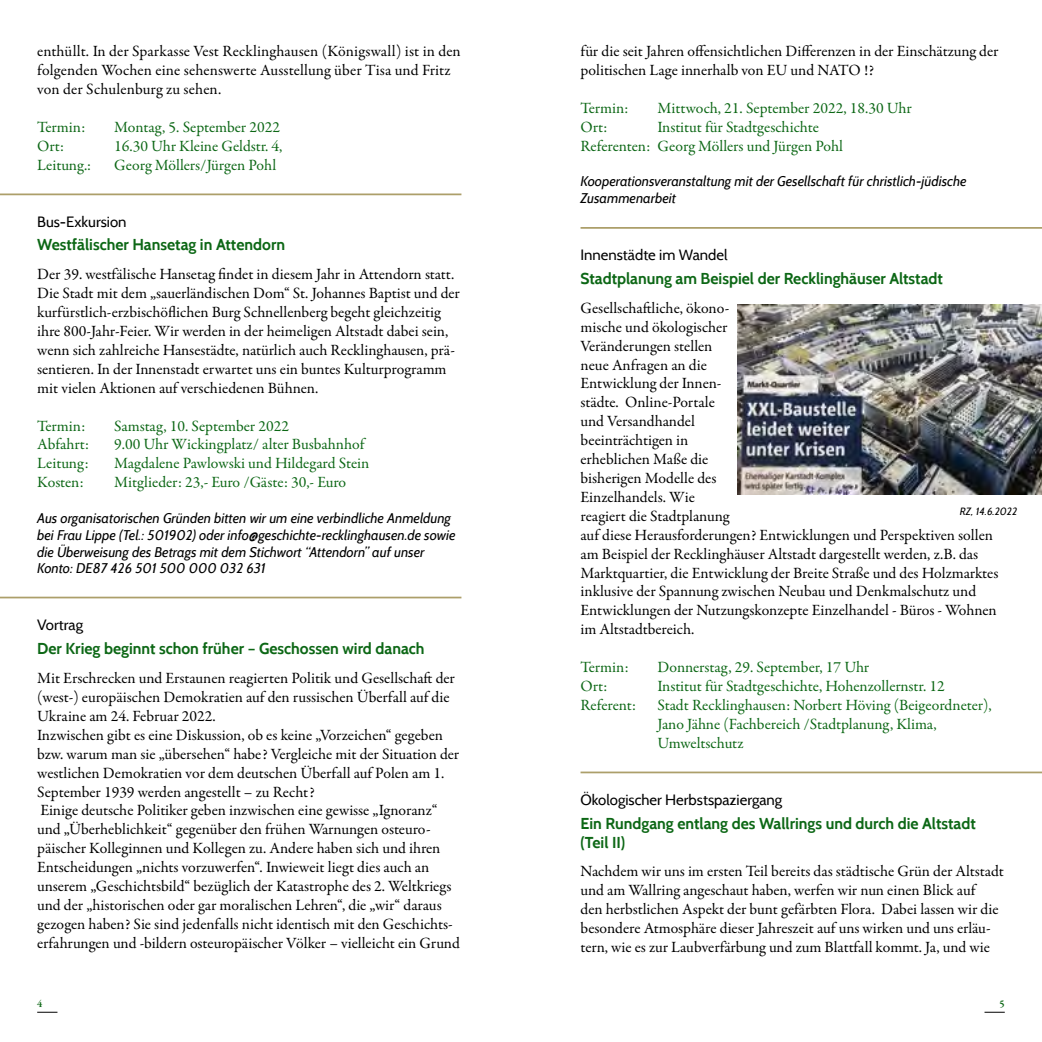
<style>
.page{position:relative;width:1042px;height:1042px;background:#fff}
.page>*{position:absolute;margin:0;border:0;box-sizing:border-box;transform-origin:0 0}
.t1{font:15.75px/18.9px "Garamond Premr Pro";color:#000}
.t2{font:15.75px/18.9px "Garamond Premr Pro";letter-spacing:-.005em;color:#0c6715}
.t3{font:700 15.75px/18.9px "Cabin";color:#0c6715}
.t4{font:14.88px "Cabin";color:#000}
.t5{font:italic 14px/16.8px "Cabin";color:#000}
.t6{font:italic 10.5px "Cabin";color:#000}
.t7{font:600 10.5px "Garamond Premr Pro";color:#0c6715}
</style>
<div class="page">
<svg style="left:37px;top:1012px;width:20px;height:1px"></svg>
<svg style="left:984px;top:1012px;width:21px;height:1px"></svg>
<hr style="left:580px;top:227px;width:462px;height:2px;background:#ac9f6a">
<hr style="left:0;top:193px;width:461px;height:2px;background:#ac9f6a">
<hr style="left:580px;top:771px;width:462px;height:2px;background:#ac9f6a">
<hr style="left:0;top:597px;width:461px;height:1px;background:#ac9f6a">
<img style="left:737px;top:304px;width:305px;height:190px">
<p class="t1" style="left:37px;top:42px;width:425px">enthüllt. In der Sparkasse Vest Recklinghausen (Königswall) ist in den folgenden Wochen eine sehenswerte Ausstellung über Tisa und Fritz von der Schulenburg zu sehen.</p>
<p class="t2" style="left:37px;top:118px;width:50px">Termin:</p>
<p class="t2" style="left:114px;top:118px;width:167px">Montag, 5. September 2022</p>
<p class="t2" style="left:37px;top:137px;width:28px">Ort:</p>
<p class="t2" style="left:114px;top:137px;width:170px">16.30 Uhr Kleine Geldstr. 4,</p>
<p class="t2" style="left:37px;top:155px;width:55px">Leitung.:</p>
<p class="t2" style="left:114px;top:155px;width:163px">Georg Möllers/Jürgen Pohl</p>
<p class="t4" style="left:37px;top:212px;width:91px">Bus-Exkursion</p>
<p class="t3" style="left:37px;top:235px;width:249px">Westfälischer Hansetag in Attendorn</p>
<p class="t1" style="left:37px;top:265px;width:424px">Der 39. westfälische Hansetag findet in diesem Jahr in Attendorn statt.<br>Die Stadt mit dem „sauerländischen Dom“ St. Johannes Baptist und der kurfürstlich-erzbischöflichen Burg Schnellenberg begeht gleichzeitig ihre 800-Jahr-Feier. Wir werden in der heimeligen Altstadt dabei sein, wenn sich zahlreiche Hansestädte, natürlich auch Recklinghausen, prä&shy;sentieren. In der Innenstadt erwartet uns ein buntes Kulturprogramm mit vielen Aktionen auf verschiedenen Bühnen.</p>
<p class="t2" style="left:37px;top:416px;width:50px">Termin:</p>
<p class="t2" style="left:114px;top:416px;width:176px">Samstag, 10. September 2022</p>
<p class="t2" style="left:37px;top:435px;width:53px">Abfahrt:</p>
<p class="t2" style="left:114px;top:435px;width:252px">9.00 Uhr Wickingplatz/ alter Busbahnhof</p>
<p class="t2" style="left:37px;top:454px;width:53px">Leitung:</p>
<p class="t2" style="left:114px;top:454px;width:257px">Magdalene Pawlowski und Hildegard Stein</p>
<p class="t2" style="left:37px;top:473px;width:48px">Kosten:</p>
<p class="t2" style="left:114px;top:473px;width:233px">Mitglieder: 23,- Euro /Gäste: 30,- Euro</p>
<p class="t5" style="left:37px;top:509px;width:420px">Aus organisatorischen Gründen bitten wir um eine verbindliche Anmeldung bei Frau Lippe (Tel.: 501902) oder info@geschichte-recklinghausen.de sowie die Überweisung des Betrags mit dem Stichwort “Attendorn” auf unser Konto: DE87 426 501 500 000 032 631</p>
<p class="t4" style="left:37px;top:616px;width:47px">Vortrag</p>
<p class="t3" style="left:37px;top:639px;width:389px">Der Krieg beginnt schon früher – Geschossen wird danach</p>
<p class="t1" style="left:37px;top:669px;width:424px">Mit Erschrecken und Erstaunen reagierten Politik und Gesellschaft der (west-) europäischen Demokratien auf den russischen Überfall auf die Ukraine am 24. Februar 2022.<br>Inzwischen gibt es eine Diskussion, ob es keine „Vorzeichen“ gegeben bzw. warum man sie „übersehen“ habe? Vergleiche mit der Situation der westlichen Demokratien vor dem deutschen Überfall auf Polen am 1.<br>September 1939 werden angestellt – zu Recht?<br>Einige deutsche Politiker geben inzwischen eine gewisse „Ignoranz“ und „Überheblichkeit“ gegenüber den frühen Warnungen osteuro&shy;päischer Kolleginnen und Kollegen zu. Andere haben sich und ihren Entscheidungen „nichts vorzuwerfen“. Inwieweit liegt dies auch an unserem „Geschichtsbild“ bezüglich der Katastrophe des 2. Weltkriegs und der „historischen oder gar moralischen Lehren“, die „wir“ daraus gezogen haben? Sie sind jedenfalls nicht identisch mit den Geschichts&shy;erfahrungen und -bildern osteuropäischer Völker – vielleicht ein Grund</p>
<p class="t1" style="left:580px;top:42px;width:419px">für die seit Jahren offensichtlichen Differenzen in der Einschätzung der politischen Lage innerhalb von EU und NATO !?</p>
<p class="t2" style="left:580px;top:99px;width:50px">Termin:</p>
<p class="t2" style="left:657px;top:99px;width:256px">Mittwoch, 21. September 2022, 18.30 Uhr</p>
<p class="t2" style="left:580px;top:118px;width:28px">Ort:</p>
<p class="t2" style="left:580px;top:118px;width:264px;text-indent:77px">Institut für Stadtgeschichte<br>Referenten: Georg Möllers und Jürgen Pohl</p>
<p class="t5" style="left:580px;top:173px;width:387px">Kooperationsveranstaltung mit der Gesellschaft für christlich-jüdische<br>Zusammenarbeit</p>
<p class="t4" style="left:580px;top:246px;width:148px">Innenstädte im Wandel</p>
<p class="t3" style="left:580px;top:269px;width:364px">Stadtplanung am Beispiel der Recklinghäuser Altstadt</p>
<p class="t1" style="left:580px;top:299px;width:419px">Gesellschaftliche, ökono-<br>mische und ökologischer<br>Veränderungen stellen<br>neue Anfragen an die<br>Entwicklung der Innen-<br>städte. Online-Portale<br>und Versandhandel<br>beeinträchtigen in<br>erheblichen Maße die<br>bisherigen Modelle des<br>Einzelhandels. Wie<br>reagiert die Stadtplanung<br>auf diese Herausforderungen? Entwicklungen und Perspektiven sollen am Beispiel der Recklinghäuser Altstadt dargestellt werden, z.B. das Marktquartier, die Entwicklung der Breite Straße und des Holzmarktes inklusive der Spannung zwischen Neubau und Denkmalschutz und Entwicklungen der Nutzungskonzepte Einzelhandel - Büros - Wohnen im Altstadtbereich.</p>
<p class="t2" style="left:580px;top:658px;width:50px">Termin:</p>
<p class="t2" style="left:657px;top:658px;width:213px">Donnerstag, 29. September, 17 Uhr</p>
<p class="t2" style="left:580px;top:677px;width:28px">Ort:</p>
<p class="t2" style="left:657px;top:677px;width:289px">Institut für Stadtgeschichte, Hohenzollernstr. 12</p>
<p class="t2" style="left:580px;top:696px;width:57px">Referent:</p>
<p class="t2" style="left:657px;top:696px;width:336px">Stadt Recklinghausen: Norbert Höving (Beigeordneter),<br>Jano Jähne (Fachbereich /Stadtplanung, Klima,<br>Umweltschutz</p>
<p class="t6" style="left:960px;top:504px;width:59px">RZ, 14.6.2022</p>
<p class="t4" style="left:580px;top:790px;width:203px">Ökologischer Herbstspaziergang</p>
<p class="t3" style="left:580px;top:813px;width:397px">Ein Rundgang entlang des Wallrings und durch die Altstadt (Teil II)</p>
<p class="t1" style="left:580px;top:862px;width:425px">Nachdem wir uns im ersten Teil bereits das städtische Grün der Altstadt und am Wallring angeschaut haben, werfen wir nun einen Blick auf<br>den herbstlichen Aspekt der bunt gefärbten Flora. Dabei lassen wir die besondere Atmosphäre dieser Jahreszeit auf uns wirken und uns erläu&shy;tern, wie es zur Laubverfärbung und zum Blattfall kommt. Ja, und wie</p>
<p class="t7" style="left:37px;top:997px;width:7px">4</p>
<p class="t7" style="left:999px;top:997px;width:7px">5</p>
</div>
